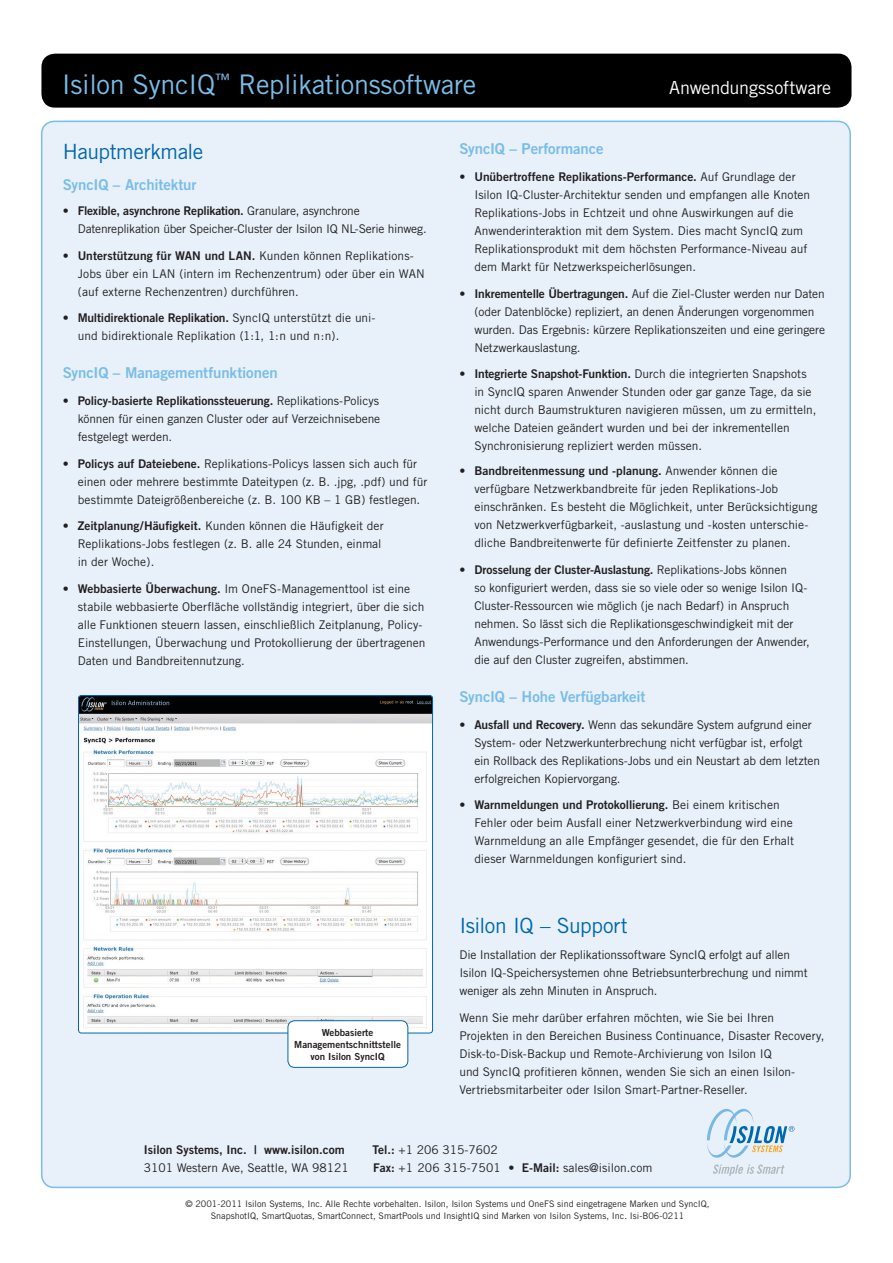
<style>
.page{position:relative;width:893px;height:1263px;background:#fff}
.page>*{position:absolute;margin:0;border:0;box-sizing:border-box;transform-origin:0 0}
.t1{font:27px "Trade Gothic";letter-spacing:-.01em;color:#7abde8}
.t2{font:21px "Trade Gothic";letter-spacing:-.025em;color:#0067ab}
.t3{font:18px "Trade Gothic";letter-spacing:-.01em;color:#fff}
.t4{font:15px "Trade Gothic Bold Two";letter-spacing:-.005em;color:#7abde8}
.t5{font:12px/18px "Trade Gothic";letter-spacing:-.005em;color:#231f20}
.t6{font:12px "Trade Gothic Bold Two";letter-spacing:-.005em;color:#231f20}
.t7{font:9.75px/12px "Trade Gothic Bold Two";color:#231f20;text-align:center}
.t8{font:9px/12px "Trade Gothic";color:#231f20;text-align:center}
.s1{font-family:"Trade Gothic"}
.s2{font-family:"Trade Gothic Bold Two"}
</style>
<div class="page">
<div style="left:42px;top:121px;width:808px;height:1066px;background:#e8f1fa;border-radius:13px"></div>
<div style="left:41px;top:54px;width:810px;height:54px;background:#000;border-radius:14px"></div>
<svg style="left:713px;top:1164px;width:71px;height:12px"></svg>
<svg style="left:707px;top:1109px;width:87px;height:49px"></svg>
<img style="left:78px;top:697px;width:355px;height:336px">
<div style="left:78px;top:695px;width:355px;height:338px;border:1px solid #0067ab;border-radius:3px"></div>
<div style="left:288px;top:1021px;width:120px;height:46px;background:#fff;border-radius:7px"></div>
<div style="left:288px;top:1020px;width:120px;height:48px;border:1px solid #0067ab;border-radius:7px"></div>
<h1 class="t1" style="left:62px;top:68px;width:416px">Isilon SyncIQ<sup>™</sup> Replikationssoftware</h1>
<h3 class="t3" style="left:669px;top:77px;width:163px">Anwendungssoftware</h3>
<h2 class="t2" style="left:63px;top:138px;width:142px">Hauptmerkmale</h2>
<p class="t4" style="left:63px;top:175px;width:135px">SyncIQ – Architektur</p>
<p class="t6" style="left:63px;top:203px;width:298px"><span class="s1">•</span> Flexible, asynchrone Replikation. <span class="s1">Granulare, asynchrone</span></p>
<p class="t5" style="left:78px;top:219px;width:350px">Datenreplikation über Speicher-Cluster der Isilon IQ NL-Serie hinweg.</p>
<p class="t5" style="left:78px;top:246px;width:349px;text-indent:-15px">• <span class="s2">Unterstützung für WAN und LAN.</span> Kunden können Replikations-<br>Jobs über ein LAN (intern im Rechenzentrum) oder über ein WAN (auf externe Rechenzentren) durchführen.</p>
<p class="t6" style="left:63px;top:310px;width:314px"><span class="s1">•</span> Multidirektionale Replikation. <span class="s1">SyncIQ unterstützt die uni-</span></p>
<p class="t5" style="left:78px;top:327px;width:263px">und bidirektionale Replikation (1:1, 1:n und n:n).</p>
<p class="t4" style="left:63px;top:364px;width:216px">SyncIQ – Managementfunktionen</p>
<p class="t6" style="left:63px;top:393px;width:318px"><span class="s1">•</span> Policy-basierte Replikationssteuerung. <span class="s1">Replikations-Policys</span></p>
<p class="t5" style="left:78px;top:410px;width:304px">können für einen ganzen Cluster oder auf Verzeichnisebene festgelegt werden.</p>
<p class="t5" style="left:78px;top:454px;width:351px;text-indent:-15px">• <span class="s2">Policys auf Dateiebene.</span> Replikations-Policys lassen sich auch für einen oder mehrere bestimmte Dateitypen (z. B. .jpg, .pdf) und für bestimmte Dateigrößenbereiche (z. B. 100 KB – 1 GB) festlegen.</p>
<p class="t5" style="left:78px;top:517px;width:307px;text-indent:-15px">• <span class="s2">Zeitplanung/Häufigkeit.</span> Kunden können die Häufigkeit der<br>Replikations-Jobs festlegen (z. B. alle 24 Stunden, einmal in der Woche).</p>
<p class="t5" style="left:78px;top:580px;width:349px;text-indent:-15px">• <span class="s2">Webbasierte Überwachung.</span> Im OneFS-Managementtool ist eine stabile webbasierte Oberfläche vollständig integriert, über die sich alle Funktionen steuern lassen, einschließlich Zeitplanung, Policy-Einstellungen, Überwachung und Protokollierung der übertragenen Daten und Bandbreitennutzung.</p>
<p class="t7" style="left:294px;top:1027px;width:108px">Webbasierte<br>Managementschnittstelle von Isilon SyncIQ</p>
<p class="t4" style="left:459px;top:140px;width:146px">SyncIQ – Performance</p>
<p class="t6" style="left:459px;top:169px;width:338px"><span class="s1">•</span> Unübertroffene Replikations-Performance. <span class="s1">Auf Grundlage der</span></p>
<p class="t5" style="left:474px;top:186px;width:337px">Isilon IQ-Cluster-Architektur senden und empfangen alle Knoten Replikations-Jobs in Echtzeit und ohne Auswirkungen auf die Anwenderinteraktion mit dem System. Dies macht SyncIQ zum Replikationsprodukt mit dem höchsten Performance-Niveau auf dem Markt für Netzwerkspeicherlösungen.</p>
<p class="t5" style="left:474px;top:284px;width:352px;text-indent:-15px">• <span class="s2">Inkrementelle Übertragungen.</span> Auf die Ziel-Cluster werden nur Daten (oder Datenblöcke) repliziert, an denen Änderungen vorgenommen wurden. Das Ergebnis: kürzere Replikationszeiten und eine geringere Netzwerkauslastung.</p>
<p class="t5" style="left:474px;top:365px;width:343px;text-indent:-15px">• <span class="s2">Integrierte Snapshot-Funktion.</span> Durch die integrierten Snapshots in SyncIQ sparen Anwender Stunden oder gar ganze Tage, da sie nicht durch Baumstrukturen navigieren müssen, um zu ermitteln, welche Dateien geändert wurden und bei der inkrementellen Synchronisierung repliziert werden müssen.</p>
<p class="t6" style="left:459px;top:463px;width:320px"><span class="s1">•</span> Bandbreitenmessung und -planung. <span class="s1">Anwender können die</span></p>
<p class="t5" style="left:474px;top:480px;width:344px">verfügbare Netzwerkbandbreite für jeden Replikations-Job einschränken. Es besteht die Möglichkeit, unter Berücksichtigung von Netzwerkverfügbarkeit, -auslastung und -kosten unterschie&shy;dliche Bandbreitenwerte für definierte Zeitfenster zu planen.</p>
<p class="t6" style="left:459px;top:562px;width:329px"><span class="s1">•</span> Drosselung der Cluster-Auslastung. <span class="s1">Replikations-Jobs können</span></p>
<p class="t5" style="left:474px;top:578px;width:337px">so konfiguriert werden, dass sie so viele oder so wenige Isilon IQ-Cluster-Ressourcen wie möglich (je nach Bedarf) in Anspruch nehmen. So lässt sich die Replikationsgeschwindigkeit mit der Anwendungs-Performance und den Anforderungen der Anwender, die auf den Cluster zugreifen, abstimmen.</p>
<p class="t4" style="left:459px;top:687px;width:188px">SyncIQ – Hohe Verfügbarkeit</p>
<p class="t5" style="left:474px;top:715px;width:347px;text-indent:-15px">• <span class="s2">Ausfall und Recovery.</span> Wenn das sekundäre System aufgrund einer System- oder Netzwerkunterbrechung nicht verfügbar ist, erfolgt ein Rollback des Replikations-Jobs und ein Neustart ab dem letzten erfolgreichen Kopiervorgang.</p>
<p class="t6" style="left:459px;top:798px;width:322px"><span class="s1">•</span> Warnmeldungen und Protokollierung. <span class="s1">Bei einem kritischen</span></p>
<p class="t5" style="left:474px;top:814px;width:321px;text-align:justify">Fehler oder beim Ausfall einer Netzwerkverbindung wird eine Warnmeldung an alle Empfänger gesendet, die für den Erhalt dieser Warnmeldungen konfiguriert sind.</p>
<h2 class="t2" style="left:459px;top:912px;width:170px">Isilon IQ – Support</h2>
<p class="t5" style="left:459px;top:946px;width:350px">Die Installation der Replikationssoftware SyncIQ erfolgt auf allen<br>Isilon IQ-Speichersystemen ohne Betriebsunterbrechung und nimmt weniger als zehn Minuten in Anspruch.</p>
<p class="t5" style="left:459px;top:1008px;width:367px">Wenn Sie mehr darüber erfahren möchten, wie Sie bei Ihren Projekten in den Bereichen Business Continuance, Disaster Recovery, Disk-to-Disk-Backup und Remote-Archivierung von Isilon IQ<br>und SyncIQ profitieren können, wenden Sie sich an einen Isilon-Vertriebsmitarbeiter oder Isilon Smart-Partner-Reseller.</p>
<p class="t6" style="left:144px;top:1142px;width:203px">Isilon Systems, Inc. | www.isilon.com</p>
<p class="t5" style="left:144px;top:1158px;width:207px">3101 Western Ave, Seattle, WA 98121</p>
<p class="t5" style="left:372px;top:1140px;width:281px"><span class="s2">Tel.:</span> +1 206 315-7602<br><span class="s2">Fax:</span> +1 206 315-7501 • <span class="s2">E-Mail:</span> sales@isilon.com</p>
<p class="t8" style="left:185px;top:1197px;width:526px">© 2001-2011 Isilon Systems, Inc. Alle Rechte vorbehalten. Isilon, Isilon Systems und OneFS sind eingetragene Marken und SyncIQ,<br>SnapshotIQ, SmartQuotas, SmartConnect, SmartPools und InsightIQ sind Marken von Isilon Systems, Inc. Isi-B06-0211</p>
</div>
